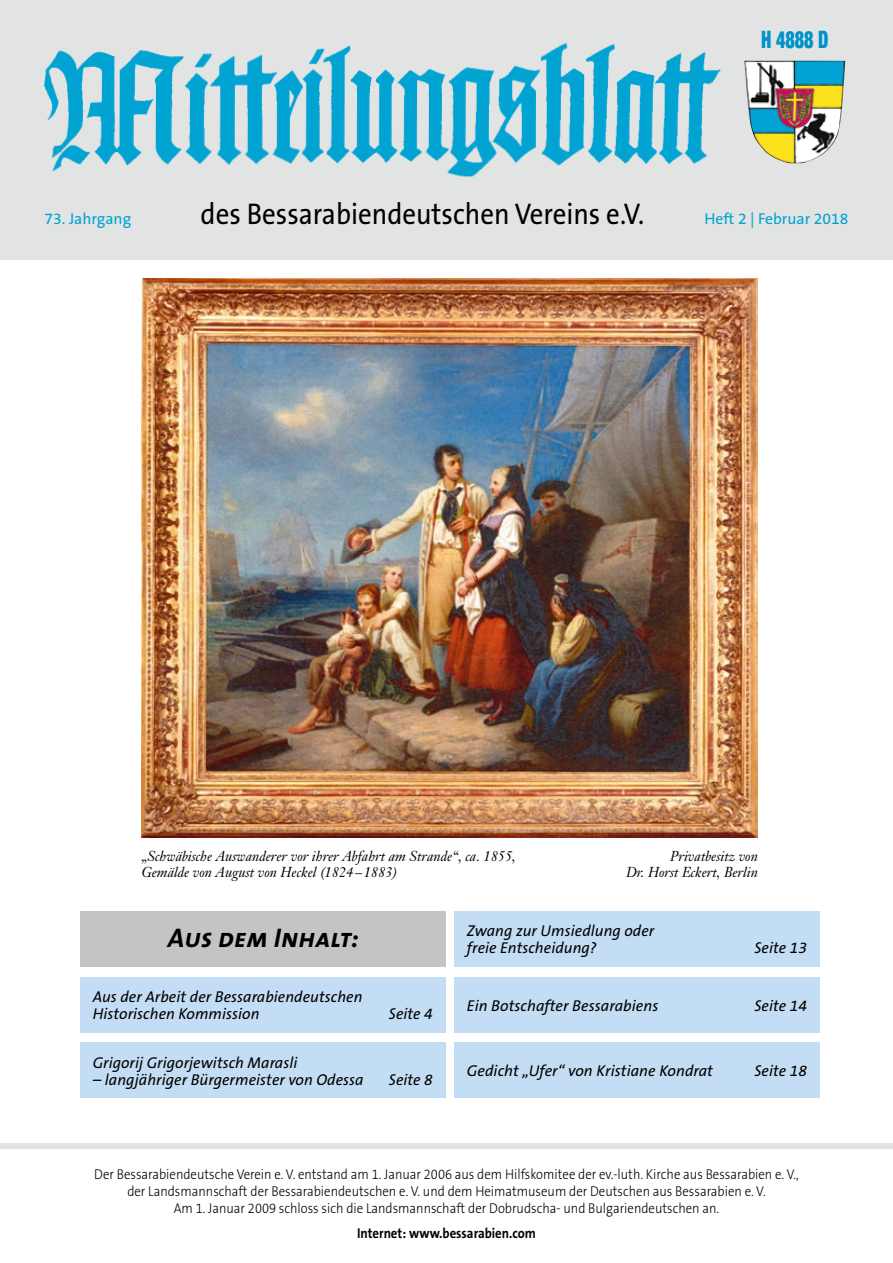
<style>
.page{position:relative;width:893px;height:1263px;background:#fff}
.page>*{position:absolute;margin:0;border:0;box-sizing:border-box;transform-origin:0 0}
.t1{font:30px "The Sans B5 Plain";color:#000;scale:.9 1}
.t2{font:italic 27px "The Sans Bold Caps";color:#000}
.t3{font:900 condensed 24px "Helvetica Neue";color:#0092ca;scale:.75 1}
.t4{font:italic 15.75px/17.2px "The Sans B5 Plain";letter-spacing:.005em;color:#000}
.t5{font:15.75px "The Sans B5 Plain";color:#00a3d3}
.t6{font:300 14.25px/17.1px "The Sans B3";color:#000;text-align:center;scale:.9 1}
.t7{font:italic 14.25px "Janson Text";color:#000}
.t8{font:700 14.25px "The Sans B7";color:#000;scale:.9 1}
</style>
<div class="page">
<div style="left:0;top:0;width:893px;height:260px;background:#e2e3e3"></div>
<img style="left:44px;top:42px;width:677px;height:135px">
<img style="left:744px;top:60px;width:101px;height:103px">
<div style="left:0;top:1143px;width:893px;height:6px;background:#e2e3e3"></div>
<div style="left:80px;top:911px;width:366px;height:55px;background:#c4c4c5"></div>
<div style="left:454px;top:911px;width:366px;height:55px;background:#c3def4"></div>
<div style="left:80px;top:1043px;width:366px;height:55px;background:#c3def4"></div>
<div style="left:80px;top:977px;width:366px;height:55px;background:#c3def4"></div>
<div style="left:454px;top:977px;width:366px;height:55px;background:#c3def4"></div>
<div style="left:454px;top:1043px;width:366px;height:55px;background:#c3def4"></div>
<img style="left:141px;top:278px;width:617px;height:560px">
<h3 class="t3" style="left:761px;top:19px;width:91px">H 4888 D</h3>
<p class="t5" style="left:45px;top:211px;width:88px">73. Jahrgang</p>
<h1 class="t1" style="left:201px;top:198px;width:495px">des Bessarabiendeutschen Vereins e.V.</h1>
<p class="t5" style="left:704px;top:211px;width:145px">Heft 2 | Februar 2018</p>
<p class="t7" style="left:141px;top:847px;width:376px">„Schwäbische Auswanderer vor ihrer Abfahrt am Strande“, ca. 1855,</p>
<p class="t7" style="left:670px;top:847px;width:89px">Privatbesitz von</p>
<p class="t7" style="left:141px;top:863px;width:257px">Gemälde von August von Heckel (1824–1883)</p>
<p class="t7" style="left:626px;top:863px;width:133px">Dr. Horst Eckert, Berlin</p>
<h2 class="t2" style="left:168px;top:915px;width:192px">Aus dem Inhalt:</h2>
<p class="t4" style="left:467px;top:923px;width:189px">Zwang zur Umsiedlung oder freie Entscheidung?</p>
<p class="t4" style="left:754px;top:940px;width:54px">Seite 13</p>
<p class="t4" style="left:93px;top:988px;width:271px">Aus der Arbeit der Bessarabiendeutschen<br>Historischen Kommission</p>
<p class="t4" style="left:389px;top:1006px;width:46px">Seite 4</p>
<p class="t4" style="left:467px;top:997px;width:193px">Ein Botschafter Bessarabiens</p>
<p class="t4" style="left:754px;top:997px;width:54px">Seite 14</p>
<p class="t4" style="left:93px;top:1054px;width:206px">Grigorij Grigorjewitsch Marasli</p>
<p class="t4" style="left:93px;top:1071px;width:272px">– langjähriger Bürgermeister von Odessa</p>
<p class="t4" style="left:389px;top:1071px;width:46px">Seite 8</p>
<p class="t4" style="left:467px;top:1063px;width:247px">Gedicht „Ufer“ von Kristiane Kondrat</p>
<p class="t4" style="left:754px;top:1063px;width:54px">Seite 18</p>
<p class="t6" style="left:94px;top:1166px;width:784px">Der Bessarabiendeutsche Verein e. V. entstand am 1. Januar 2006 aus dem Hilfskomitee der ev.-luth. Kirche aus Bessarabien e. V., der Landsmannschaft der Bessarabiendeutschen e. V. und dem Heimatmuseum der Deutschen aus Bessarabien e. V.<br>Am 1. Januar 2009 schloss sich die Landsmannschaft der Dobrudscha- und Bulgariendeutschen an.</p>
<p class="t8" style="left:357px;top:1225px;width:200px">Internet: www.bessarabien.com</p>
</div>
